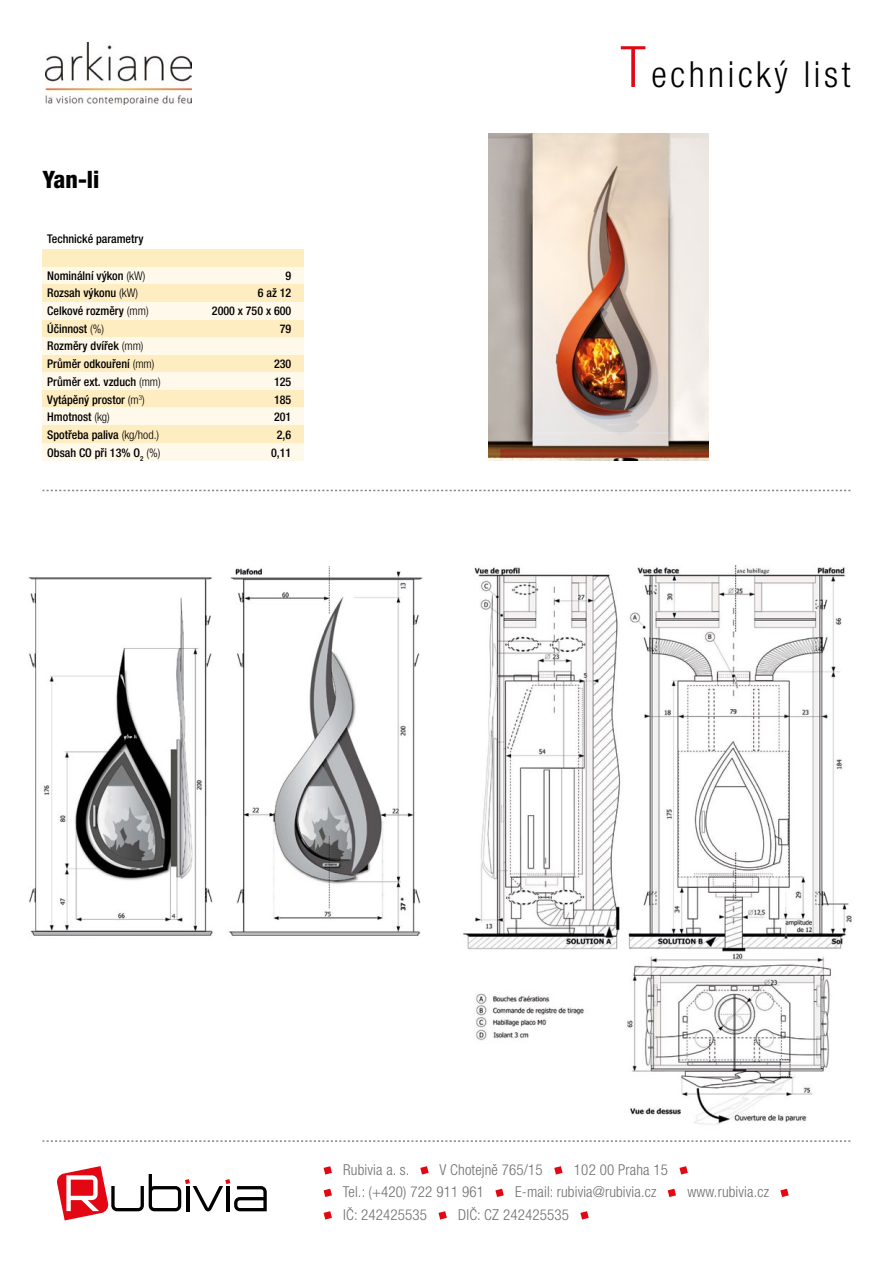
<style>
.page{position:relative;width:893px;height:1263px;background:#fff}
.page>*{position:absolute;margin:0;border:0;box-sizing:border-box;transform-origin:0 0}
.t1{font:300 condensed 36px "Helvetica Neue CE";letter-spacing:.1em;color:#000}
.t2{font:800 condensed 24px "Helvetica Neue CE";color:#000}
.t3{font:300 condensed 15px "Helvetica Neue CE";letter-spacing:.01em;color:#706f6f}
.t4{font:500 condensed 12px/17.7px "Helvetica Neue CE";color:#000;text-align:right}
.s1{font-weight:300}
.s2{font-size:57px;color:#e30613}
</style>
<div class="page">
<svg style="left:57px;top:1166px;width:210px;height:54px"></svg>
<svg style="left:324px;top:1166px;width:8px;height:8px"></svg>
<svg style="left:420px;top:1166px;width:9px;height:8px"></svg>
<svg style="left:554px;top:1166px;width:9px;height:8px"></svg>
<svg style="left:679px;top:1166px;width:9px;height:8px"></svg>
<svg style="left:324px;top:1189px;width:8px;height:8px"></svg>
<svg style="left:495px;top:1189px;width:9px;height:8px"></svg>
<svg style="left:668px;top:1189px;width:8px;height:8px"></svg>
<svg style="left:780px;top:1189px;width:9px;height:8px"></svg>
<svg style="left:324px;top:1211px;width:8px;height:8px"></svg>
<svg style="left:438px;top:1211px;width:9px;height:8px"></svg>
<svg style="left:580px;top:1211px;width:9px;height:8px"></svg>
<svg style="left:43px;top:490px;width:807px;height:1px"></svg>
<svg style="left:43px;top:1140px;width:807px;height:2px"></svg>
<div style="left:43px;top:267px;width:261px;height:18px;background:#fff9ec"></div>
<div style="left:43px;top:285px;width:261px;height:17px;background:#ffedc2"></div>
<div style="left:43px;top:302px;width:261px;height:18px;background:#fff9ec"></div>
<div style="left:43px;top:320px;width:261px;height:17px;background:#ffedc2"></div>
<div style="left:43px;top:337px;width:261px;height:18px;background:#fff9ec"></div>
<div style="left:43px;top:355px;width:261px;height:17px;background:#ffedc2"></div>
<div style="left:43px;top:372px;width:261px;height:18px;background:#fff9ec"></div>
<div style="left:43px;top:390px;width:261px;height:18px;background:#ffedc2"></div>
<div style="left:43px;top:408px;width:261px;height:17px;background:#fff9ec"></div>
<div style="left:43px;top:425px;width:261px;height:18px;background:#ffedc2"></div>
<div style="left:43px;top:443px;width:261px;height:17px;background:#fff9ec"></div>
<div style="left:43px;top:249px;width:261px;height:18px;background:#ffedc2"></div>
<img style="left:29px;top:566px;width:393px;height:370px">
<img style="left:463px;top:565px;width:389px;height:560px">
<img style="left:488px;top:134px;width:221px;height:327px">
<img style="left:45px;top:43px;width:146px;height:61px">
<h2 class="t2" style="left:43px;top:166px;width:58px">Yan-li</h2>
<p class="t4" style="left:47px;top:230px;width:98px">Technické parametry</p>
<p class="t4" style="left:47px;top:267px;width:115px;text-align:left">Nominální výkon <span class="s1">(kW)<br></span>Rozsah výkonu <span class="s1">(kW)<br></span>Celkové rozměry <span class="s1">(mm)<br></span>Účinnost <span class="s1">(%)<br></span>Rozměry dvířek <span class="s1">(mm)<br></span>Průměr odkouření <span class="s1">(mm)<br></span>Průměr ext. vzduch <span class="s1">(mm)<br></span>Vytápěný prostor <span class="s1">(m</span><sup>3</sup><span class="s1">)<br></span>Hmotnost <span class="s1">(kg)<br></span>Spotřeba paliva <span class="s1">(kg/hod.)<br></span>Obsah CO při 13% O<sub>2</sub> <span class="s1">(%)</span></p>
<p class="t4" style="left:212px;top:267px;width:81px">9<br>6 až 12<br>2000 x 750 x 600<br>79</p>
<p class="t4" style="left:271px;top:355px;width:22px;text-align:center">230<br>125<br>185<br>201<br>2,6<br>0,11</p>
<h1 class="t1" style="left:620px;top:54px;width:231px"><span class="s2">T</span>echnický list</h1>
<p class="t3" style="left:343px;top:1161px;width:68px">Rubivia a. s.</p>
<p class="t3" style="left:439px;top:1161px;width:105px">V Chotejně 765/15</p>
<p class="t3" style="left:574px;top:1161px;width:96px">102 00 Praha 15</p>
<p class="t3" style="left:343px;top:1183px;width:143px">Tel.: (+420) 722 911 961</p>
<p class="t3" style="left:515px;top:1183px;width:143px">E-mail: rubivia@rubivia.cz</p>
<p class="t3" style="left:687px;top:1183px;width:83px">www.rubivia.cz</p>
<p class="t3" style="left:343px;top:1206px;width:85px">IČ: 242425535</p>
<p class="t3" style="left:458px;top:1206px;width:112px">DIČ: CZ 242425535</p>
</div>
